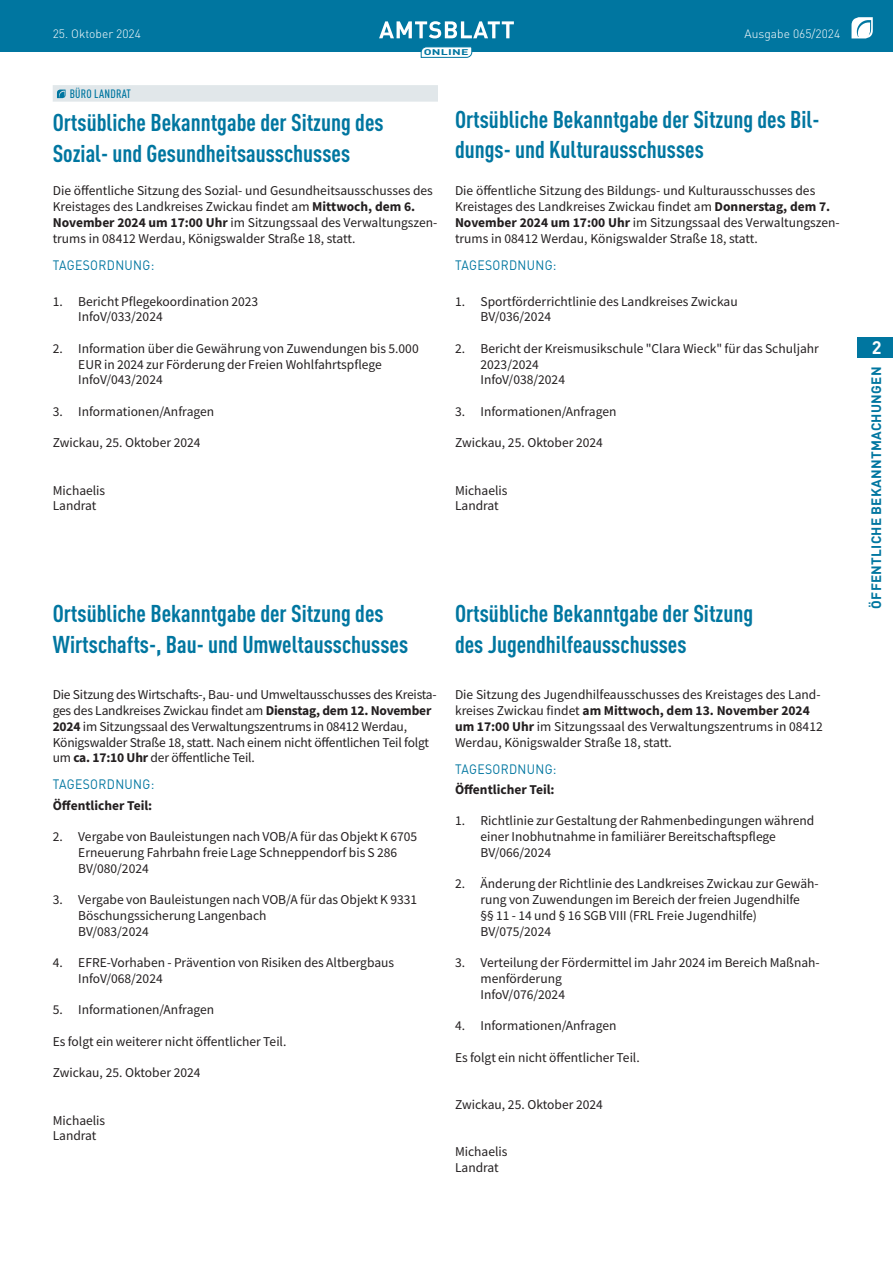
<style>
.page{position:relative;width:893px;height:1263px;background:#fff}
.page>*{position:absolute;margin:0;border:0;box-sizing:border-box;transform-origin:0 0}
._2022_-_Öffentliches_-_HZ16{font:700 condensed 24px/30.8px "DIN Pro";color:#0076a0}
.t1{font:700 18px "DIN Pro";color:#fff}
._2022_-_Brotschrift_-_Aufzählung_Zahlen_E{font:13.5px/15.8px "Source Sans Pro";color:#231f20}
._2022_-_Brotschrift{font:13.5px/15.8px "Source Sans Pro";color:#231f20}
._2022_-_Brotschrift-2{font:700 13.5px "Source Sans Pro";color:#231f20}
.t2{font:700 13.5px "DIN Pro";letter-spacing:.02em;color:#0076a0}
._2022_-_Brotschrift_-_Zwischenüberschrift{font:13.5px "DIN Pro";letter-spacing:.03em;color:#0076a0;scale:.9 1}
._2022_-_Brotschrift-3{font:13.5px "DIN Pro";letter-spacing:.03em;color:#0076a0;scale:.9 1}
.t3{font:300 12px "DIN Pro";color:#fff}
._2022_-_Öffentliches_-_DZ{font:500 condensed 12px "DIN Pro";letter-spacing:.02em;color:#0076a0}
.t4{font:700 8.25px "DIN Pro";letter-spacing:.02em;color:#0076a0;scale:1.5 1}
.s1{font-weight:700}
</style>
<div class="page">
<div style="left:0;top:0;width:893px;height:51px;background:#0076a0"></div>
<svg style="left:851px;top:17px;width:22px;height:21px"></svg>
<svg style="left:379px;top:21px;width:135px;height:17px"></svg>
<svg style="left:421px;top:47px;width:51px;height:11px"></svg>
<div style="left:857px;top:337px;width:36px;height:21px;background:#0076a0"></div>
<div style="left:53px;top:85px;width:385px;height:17px;background:#e1e7ea"></div>
<svg style="left:57px;top:90px;width:9px;height:8px"></svg>
<p class="t3" style="left:53px;top:25px;width:90px">25. Oktober 2024</p>
<p class="t3" style="left:745px;top:25px;width:97px">Ausgabe 065/2024</p>
<p class="t4" style="left:424px;top:45px;width:31px">ONLINE</p>
<p class="_2022_-_Öffentliches_-_DZ" style="left:70px;top:85px;width:63px">BÜRO LANDRAT</p>
<p class="_2022_-_Öffentliches_-_HZ16" style="left:53px;top:105px;width:332px">Ortsübliche Bekanntgabe der Sitzung des<br>Sozial- und Gesundheitsausschusses</p>
<p class="_2022_-_Brotschrift" style="left:53px;top:183px;width:386px">Die öffentliche Sitzung des Sozial- und Gesundheitsausschusses des Kreistages des Landkreises Zwickau findet am <span class="s1">Mittwoch, dem 6.<br>November 2024 um 17:00 Uhr</span> im Sitzungssaal des Verwaltungszen&shy;trums in 08412 Werdau, Königswalder Straße 18, statt.</p>
<p class="_2022_-_Brotschrift_-_Zwischenüberschrift" style="left:53px;top:254px;width:114px">TAGESORDNUNG:</p>
<p class="_2022_-_Brotschrift_-_Aufzählung_Zahlen_E" style="left:78px;top:293px;width:182px;text-indent:-26px">1. Bericht Pflegekoordination 2023<br>InfoV/033/2024</p>
<p class="_2022_-_Brotschrift_-_Aufzählung_Zahlen_E" style="left:78px;top:340px;width:342px;text-indent:-26px">2. Information über die Gewährung von Zuwendungen bis 5.000<br>EUR in 2024 zur Förderung der Freien Wohlfahrtspflege<br>InfoV/043/2024</p>
<p class="_2022_-_Brotschrift_-_Aufzählung_Zahlen_E" style="left:53px;top:403px;width:163px">3. Informationen/Anfragen</p>
<p class="_2022_-_Brotschrift" style="left:53px;top:435px;width:149px">Zwickau, 25. Oktober 2024</p>
<p class="_2022_-_Brotschrift" style="left:53px;top:482px;width:54px">Michaelis</p>
<p class="_2022_-_Brotschrift" style="left:53px;top:498px;width:45px">Landrat</p>
<p class="_2022_-_Öffentliches_-_HZ16" style="left:455px;top:102px;width:366px">Ortsübliche Bekanntgabe der Sitzung des Bil&shy;dungs- und Kulturausschusses</p>
<p class="_2022_-_Brotschrift" style="left:455px;top:183px;width:386px">Die öffentliche Sitzung des Bildungs- und Kulturausschusses des Kreistages des Landkreises Zwickau findet am <span class="s1">Donnerstag, dem 7.<br>November 2024 um 17:00 Uhr</span> im Sitzungssaal des Verwaltungszen&shy;trums in 08412 Werdau, Königswalder Straße 18, statt.</p>
<p class="_2022_-_Brotschrift-3" style="left:455px;top:254px;width:114px">TAGESORDNUNG:</p>
<p class="_2022_-_Brotschrift_-_Aufzählung_Zahlen_E" style="left:480px;top:293px;width:259px;text-indent:-26px">1. Sportförderrichtlinie des Landkreises Zwickau<br>BV/036/2024</p>
<p class="_2022_-_Brotschrift_-_Aufzählung_Zahlen_E" style="left:480px;top:340px;width:340px;text-indent:-26px">2. Bericht der Kreismusikschule "Clara Wieck" für das Schuljahr<br>2023/2024<br>InfoV/038/2024</p>
<p class="_2022_-_Brotschrift_-_Aufzählung_Zahlen_E" style="left:455px;top:403px;width:163px">3. Informationen/Anfragen</p>
<p class="_2022_-_Brotschrift" style="left:455px;top:435px;width:149px">Zwickau, 25. Oktober 2024</p>
<p class="_2022_-_Brotschrift" style="left:455px;top:482px;width:54px">Michaelis</p>
<p class="_2022_-_Brotschrift" style="left:455px;top:498px;width:45px">Landrat</p>
<p class="_2022_-_Öffentliches_-_HZ16" style="left:53px;top:596px;width:357px">Ortsübliche Bekanntgabe der Sitzung des<br>Wirtschafts-, Bau- und Umweltausschusses</p>
<p class="_2022_-_Brotschrift" style="left:53px;top:687px;width:385px">Die Sitzung des Wirtschafts-, Bau- und Umweltausschusses des Kreista&shy;ges des Landkreises Zwickau findet am <span class="s1">Dienstag, dem 12. November 2024</span> im Sitzungssaal des Verwaltungszentrums in 08412 Werdau, Königswalder Straße 18, statt. Nach einem nicht öffentlichen Teil folgt um <span class="s1">ca. 17:10 Uhr</span> der öffentliche Teil.</p>
<p class="_2022_-_Brotschrift-3" style="left:53px;top:774px;width:114px">TAGESORDNUNG:</p>
<p class="_2022_-_Brotschrift-2" style="left:53px;top:796px;width:101px">Öffentlicher Teil:</p>
<p class="_2022_-_Brotschrift_-_Aufzählung_Zahlen_E" style="left:78px;top:829px;width:341px;text-indent:-26px">2. Vergabe von Bauleistungen nach VOB/A für das Objekt K 6705<br>Erneuerung Fahrbahn freie Lage Schneppendorf bis S 286<br>BV/080/2024</p>
<p class="_2022_-_Brotschrift_-_Aufzählung_Zahlen_E" style="left:78px;top:892px;width:341px;text-indent:-26px">3. Vergabe von Bauleistungen nach VOB/A für das Objekt K 9331<br>Böschungssicherung Langenbach<br>BV/083/2024</p>
<p class="_2022_-_Brotschrift_-_Aufzählung_Zahlen_E" style="left:78px;top:955px;width:317px;text-indent:-26px">4. EFRE-Vorhaben - Prävention von Risiken des Altbergbaus<br>InfoV/068/2024</p>
<p class="_2022_-_Brotschrift_-_Aufzählung_Zahlen_E" style="left:53px;top:1002px;width:163px">5. Informationen/Anfragen</p>
<p class="_2022_-_Brotschrift_-_Aufzählung_Zahlen_E" style="left:53px;top:1033px;width:235px">Es folgt ein weiterer nicht öffentlicher Teil.</p>
<p class="_2022_-_Brotschrift" style="left:53px;top:1065px;width:149px">Zwickau, 25. Oktober 2024</p>
<p class="_2022_-_Brotschrift" style="left:53px;top:1112px;width:54px">Michaelis</p>
<p class="_2022_-_Brotschrift" style="left:53px;top:1128px;width:45px">Landrat</p>
<p class="_2022_-_Öffentliches_-_HZ16" style="left:455px;top:596px;width:300px">Ortsübliche Bekanntgabe der Sitzung des Jugendhilfeausschusses</p>
<p class="_2022_-_Brotschrift" style="left:455px;top:687px;width:369px">Die Sitzung des Jugendhilfeausschusses des Kreistages des Land&shy;kreises Zwickau findet <span class="s1">am Mittwoch, dem 13. November 2024 um 17:00 Uhr</span> im Sitzungssaal des Verwaltungszentrums in 08412<br>Werdau, Königswalder Straße 18, statt.</p>
<p class="_2022_-_Brotschrift_-_Zwischenüberschrift" style="left:455px;top:758px;width:114px">TAGESORDNUNG:</p>
<p class="_2022_-_Brotschrift-2" style="left:455px;top:780px;width:101px">Öffentlicher Teil:</p>
<p class="_2022_-_Brotschrift_-_Aufzählung_Zahlen_E" style="left:480px;top:813px;width:335px;text-indent:-26px">1. Richtlinie zur Gestaltung der Rahmenbedingungen während einer Inobhutnahme in familiärer Bereitschaftspflege<br>BV/066/2024</p>
<p class="_2022_-_Brotschrift_-_Aufzählung_Zahlen_E" style="left:480px;top:876px;width:340px;text-indent:-26px">2. Änderung der Richtlinie des Landkreises Zwickau zur Gewäh&shy;rung von Zuwendungen im Bereich der freien Jugendhilfe<br>§§ 11 - 14 und § 16 SGB VIII (FRL Freie Jugendhilfe)<br>BV/075/2024</p>
<p class="_2022_-_Brotschrift_-_Aufzählung_Zahlen_E" style="left:480px;top:955px;width:341px;text-indent:-26px">3. Verteilung der Fördermittel im Jahr 2024 im Bereich Maßnah&shy;menförderung<br>InfoV/076/2024</p>
<p class="_2022_-_Brotschrift_-_Aufzählung_Zahlen_E" style="left:455px;top:1018px;width:163px">4. Informationen/Anfragen</p>
<p class="_2022_-_Brotschrift_-_Aufzählung_Zahlen_E" style="left:455px;top:1049px;width:186px">Es folgt ein nicht öffentlicher Teil.</p>
<p class="_2022_-_Brotschrift" style="left:455px;top:1096px;width:149px">Zwickau, 25. Oktober 2024</p>
<p class="_2022_-_Brotschrift" style="left:455px;top:1144px;width:54px">Michaelis</p>
<p class="_2022_-_Brotschrift" style="left:455px;top:1159px;width:45px">Landrat</p>
<h2 class="t1" style="left:872px;top:333px;width:11px">2</h2>
<p class="t2" style="left:865px;top:609px;width:243px;rotate:-90deg">ÖFFENTLICHE BEKANNTMACHUNGEN</p>
</div>
